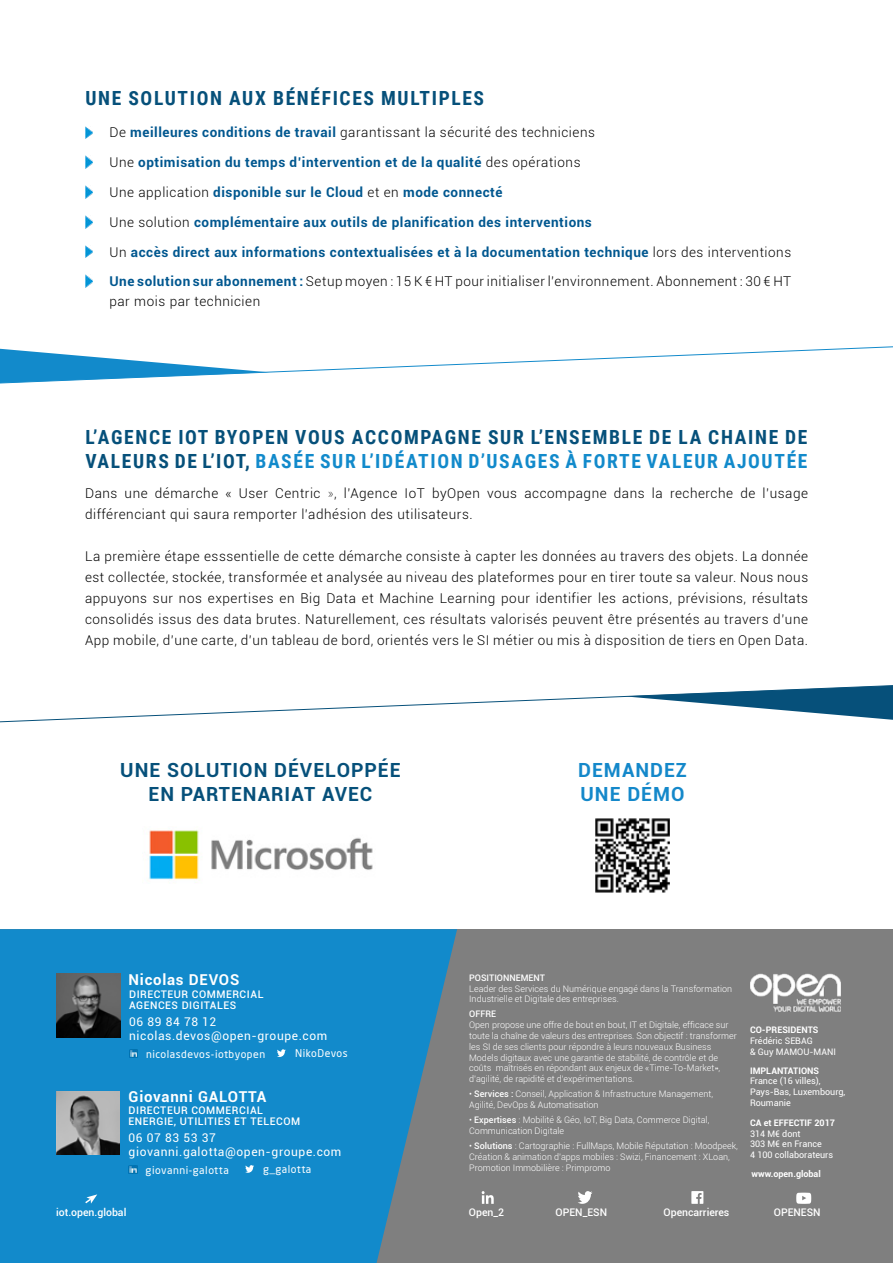
<style>
.page{position:relative;width:893px;height:1263px;background:#fff}
.page>*{position:absolute;margin:0;border:0;box-sizing:border-box;transform-origin:0 0}
.t1{font:700 19.5px/23.4px "Roboto Condensed";letter-spacing:.085em;color:#06507a}
.t2{font:700 19.5px/23.4px "Roboto";letter-spacing:.05em;color:#06507a;text-align:center}
.t3{font:700 19.5px/23.4px "Roboto";letter-spacing:.05em;color:#1488ca}
.t4{font:700 15px "Roboto";letter-spacing:.05em;color:#fff}
.t5{font:300 13.5px/21px "Roboto";letter-spacing:.04em;color:#000}
.t6{font:700 13.5px "Roboto";letter-spacing:.04em;color:#00578f}
.t7{font:12px/13.2px "Roboto";letter-spacing:.05em;color:#fff}
.t8{font:500 10.5px/10.5px "Roboto";letter-spacing:.05em;color:#fff}
.t9{font:10.5px "Neo Sans Pro";letter-spacing:.05em;color:#fff}
.t10{font:500 10.5px "Roboto";color:#fff}
.t11{font:300 9px/10.8px "Roboto";color:#fff}
.t12{font:9px/10.8px "Roboto";color:#fff}
.t13{font:700 9px "Roboto";color:#fff}
.t14{font:500 9px "Roboto";color:#fff}
.s1{font-weight:700;color:#00578f}
.s2{font-weight:300;color:#000}
.s3{color:#128acb}
.s4{font-weight:100}
.s5{font-weight:500}
</style>
<div class="page">
<div style="left:0;top:929px;width:893px;height:334px;background:#7f7f7f"></div>
<svg style="left:0;top:929px;width:457px;height:334px;fill:#128acb"></svg>
<svg style="left:482px;top:1191px;width:12px;height:13px"></svg>
<svg style="left:578px;top:1191px;width:14px;height:13px"></svg>
<svg style="left:796px;top:1193px;width:15px;height:11px"></svg>
<svg style="left:691px;top:1191px;width:12px;height:13px"></svg>
<img style="left:750px;top:974px;width:91px;height:37px">
<svg style="left:0;top:346px;width:893px;height:38px"></svg>
<img style="left:149px;top:830px;width:224px;height:53px">
<img style="left:595px;top:818px;width:75px;height:74px">
<svg style="left:0;top:685px;width:893px;height:38px"></svg>
<svg style="left:129px;top:1165px;width:8px;height:9px"></svg>
<img style="left:56px;top:1091px;width:64px;height:64px">
<svg style="left:84px;top:1194px;width:13px;height:11px"></svg>
<svg style="left:85px;top:126px;width:8px;height:13px"></svg>
<svg style="left:85px;top:156px;width:8px;height:13px"></svg>
<svg style="left:85px;top:186px;width:8px;height:12px"></svg>
<svg style="left:85px;top:215px;width:8px;height:13px"></svg>
<svg style="left:85px;top:245px;width:8px;height:13px"></svg>
<svg style="left:85px;top:275px;width:8px;height:13px"></svg>
<svg style="left:129px;top:1049px;width:9px;height:9px"></svg>
<img style="left:57px;top:974px;width:63px;height:63px">
<svg style="left:277px;top:1049px;width:9px;height:8px"></svg>
<svg style="left:245px;top:1165px;width:9px;height:8px"></svg>
<h1 class="t1" style="left:85px;top:86px;width:400px">UNE SOLUTION AUX BÉNÉFICES MULTIPLES</h1>
<p class="t5" style="left:109px;top:122px;width:487px">De <span class="s1">meilleures conditions de travail</span> garantissant la sécurité des techniciens</p>
<p class="t6" style="left:109px;top:153px;width:473px"><span class="s2">Une</span> optimisation du temps d’intervention et de la qualité <span class="s2">des opérations</span></p>
<p class="t6" style="left:109px;top:183px;width:395px"><span class="s2">Une application</span> disponible sur le Cloud <span class="s2">et en</span> mode connecté</p>
<p class="t6" style="left:109px;top:212px;width:484px"><span class="s2">Une solution</span> complémentaire aux outils de planification des interventions</p>
<p class="t6" style="left:109px;top:242px;width:683px"><span class="s2">Un</span> accès direct aux informations contextualisées et à la documentation technique <span class="s2">lors des interventions</span></p>
<p class="t5" style="left:109px;top:271px;width:683px;line-height:19.5px"><span class="s1">Une solution sur abonnement :</span> Setup moyen : 15 K € HT pour initialiser l’environnement. Abonnement : 30 € HT par mois par technicien</p>
<h1 class="t1" style="left:85px;top:425px;width:724px">L’AGENCE IOT BYOPEN VOUS ACCOMPAGNE SUR L’ENSEMBLE DE LA CHAINE DE<br>VALEURS DE L’IOT, <span class="s3">BASÉE SUR L’IDÉATION D’USAGES À FORTE VALEUR AJOUTÉE</span></h1>
<p class="t5" style="left:85px;top:482px;width:724px">Dans une démarche « User Centric <span class="s4">»</span>, l’Agence IoT byOpen vous accompagne dans la recherche de l’usage différenciant qui saura remporter l’adhésion des utilisateurs.</p>
<p class="t5" style="left:85px;top:545px;width:725px;text-align:justify">La première étape esssentielle de cette démarche consiste à capter les données au travers des objets. La donnée est collectée, stockée, transformée et analysée au niveau des plateformes pour en tirer toute sa valeur. Nous nous appuyons sur nos expertises en Big Data et Machine Learning pour identifier les actions, prévisions, résultats consolidés issus des data brutes. Naturellement, ces résultats valorisés peuvent être présentés au travers d’une App mobile, d’une carte, d’un tableau de bord, orientés vers le SI métier ou mis à disposition de tiers en Open Data.</p>
<h1 class="t2" style="left:120px;top:758px;width:282px">UNE SOLUTION DÉVELOPPÉE<br>EN PARTENARIAT AVEC</h1>
<h1 class="t3" style="left:578px;top:758px;width:110px">DEMANDEZ<br>UNE DÉMO</h1>
<p class="t4" style="left:129px;top:969px;width:112px">Nicolas DEVOS</p>
<p class="t8" style="left:129px;top:989px;width:136px">DIRECTEUR COMMERCIAL<br>AGENCES DIGITALES</p>
<p class="t7" style="left:129px;top:1015px;width:200px">06 89 84 78 12 nicolas.devos@open-groupe.com</p>
<p class="t9" style="left:146px;top:1047px;width:121px">nicolasdevos-iotbyopen</p>
<p class="t9" style="left:295px;top:1047px;width:54px">NikoDevos</p>
<p class="t4" style="left:129px;top:1086px;width:139px">Giovanni GALOTTA</p>
<p class="t8" style="left:129px;top:1105px;width:173px">DIRECTEUR COMMERCIAL<br>ENERGIE, UTILITIES ET TELECOM</p>
<p class="t7" style="left:129px;top:1131px;width:214px">06 07 83 53 37 giovanni.galotta@open-groupe.com</p>
<p class="t9" style="left:146px;top:1163px;width:85px">giovanni-galotta</p>
<p class="t9" style="left:263px;top:1163px;width:50px">g_galotta</p>
<p class="t14" style="left:469px;top:971px;width:77px">POSITIONNEMENT</p>
<p class="t11" style="left:469px;top:983px;width:264px">Leader des Services du Numérique engagé dans la Transformation<br>Industrielle et Digitale des entreprises.</p>
<p class="t14" style="left:469px;top:1008px;width:28px">OFFRE</p>
<p class="t11" style="left:469px;top:1019px;width:269px">Open propose une offre de bout en bout, IT et Digitale, efficace sur toute la chaîne de valeurs des entreprises. Son objectif : transformer les SI de ses clients pour répondre à leurs nouveaux Business Models digitaux avec une garantie de stabilité, de contrôle et de coûts maîtrisés en répondant aux enjeux de «Time-To-Market», d’agilité, de rapidité et d’expérimentations.</p>
<p class="t11" style="left:469px;top:1088px;width:245px">• <span class="s5">Services :</span> Conseil, Application &amp; Infrastructure Management,<br>Agilité, DevOps &amp; Automatisation</p>
<p class="t11" style="left:469px;top:1114px;width:242px">• <span class="s5">Expertises</span> : Mobilité &amp; Géo, IoT, Big Data, Commerce Digital,<br>Communication Digitale</p>
<p class="t11" style="left:469px;top:1140px;width:270px">• <span class="s5">Solutions</span> : Cartographie : FullMaps, Mobile Réputation : Moodpeek,<br>Création &amp; animation d’apps mobiles : Swizi, Financement : XLoan,<br>Promotion Immobilière : Primpromo</p>
<p class="t13" style="left:750px;top:1024px;width:70px">CO-PRESIDENTS</p>
<p class="t12" style="left:750px;top:1035px;width:87px">Frédéric SEBAG<br>&amp; Guy MAMOU-MANI</p>
<p class="t13" style="left:750px;top:1064px;width:71px">IMPLANTATIONS</p>
<p class="t12" style="left:750px;top:1075px;width:97px">France (16 villes),<br>Pays-Bas, Luxembourg,<br>Roumanie</p>
<p class="t13" style="left:750px;top:1116px;width:87px">CA et EFFECTIF 2017</p>
<p class="t12" style="left:750px;top:1127px;width:85px">314 M€ dont<br>303 M€ en France<br>4 100 collaborateurs</p>
<p class="t13" style="left:751px;top:1167px;width:71px">www.open.global</p>
<p class="t10" style="left:56px;top:1204px;width:72px">iot.open.global</p>
<p class="t8" style="left:469px;top:1206px;width:37px">Open_2</p>
<p class="t8" style="left:556px;top:1206px;width:53px">OPEN_ESN</p>
<p class="t10" style="left:664px;top:1205px;width:67px">Opencarrieres</p>
<p class="t10" style="left:774px;top:1205px;width:48px">OPENESN</p>
</div>
